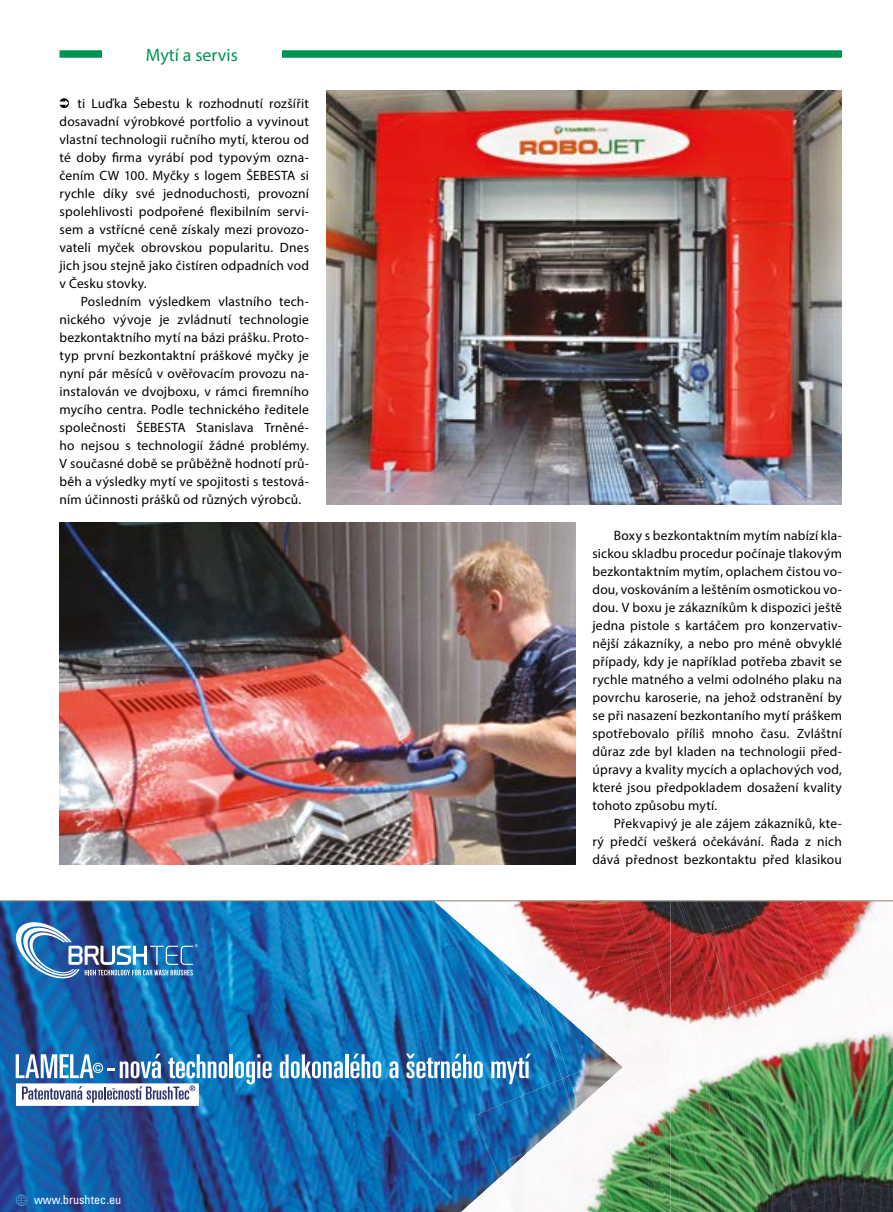
<style>
.page{position:relative;width:893px;height:1212px;background:#fff}
.page>*{position:absolute;margin:0;border:0;box-sizing:border-box;transform-origin:0 0}
.t1{font:18px "Myriad Pro";color:#009453}
.t2{font:13.5px/18px "Myriad Pro";letter-spacing:.015em;color:#000;text-align:justify}
.t3{font:condensed 12.3px "Univers LT Std";color:#fff}
.t4{font:ultra-condensed 10.5px "Univers LT Std";color:#29235c}
</style>
<div class="page">
<div style="left:60px;top:50px;width:782px;height:8px;background:#009453"></div>
<div style="left:102px;top:40px;width:180px;height:28px;background:#fff"></div>
<img style="left:0;top:901px;width:505px;height:311px">
<img style="left:434px;top:901px;width:71px;height:54px">
<img style="left:495px;top:954px;width:10px;height:34px">
<img style="left:461px;top:1178px;width:38px;height:34px">
<img style="left:671px;top:902px;width:167px;height:310px">
<img style="left:474px;top:1079px;width:25px;height:99px">
<img style="left:499px;top:1079px;width:63px;height:133px">
<img style="left:671px;top:1087px;width:33px;height:15px">
<img style="left:508px;top:1151px;width:3px;height:16px">
<img style="left:833px;top:1040px;width:26px;height:74px">
<img style="left:813px;top:1114px;width:13px;height:58px">
<img style="left:798px;top:1172px;width:28px;height:40px">
<img style="left:511px;top:1109px;width:160px;height:103px">
<img style="left:630px;top:1110px;width:41px;height:95px">
<img style="left:704px;top:1087px;width:25px;height:125px">
<img style="left:729px;top:1079px;width:56px;height:106px">
<img style="left:707px;top:1185px;width:78px;height:27px">
<img style="left:859px;top:1040px;width:34px;height:74px">
<img style="left:826px;top:1114px;width:67px;height:98px">
<img style="left:505px;top:997px;width:57px;height:82px">
<img style="left:505px;top:901px;width:8px;height:96px">
<img style="left:562px;top:1076px;width:17px;height:35px">
<img style="left:671px;top:1030px;width:147px;height:49px">
<img style="left:575px;top:1106px;width:96px;height:4px">
<img style="left:671px;top:1046px;width:98px;height:41px">
<img style="left:776px;top:1030px;width:41px;height:16px">
<img style="left:792px;top:1006px;width:101px;height:34px">
<img style="left:798px;top:1008px;width:89px;height:31px">
<img style="left:808px;top:901px;width:29px;height:1px">
<img style="left:544px;top:1058px;width:25px;height:18px">
<img style="left:757px;top:905px;width:61px;height:89px">
<img style="left:671px;top:901px;width:33px;height:132px">
<img style="left:700px;top:901px;width:108px;height:30px">
<img style="left:615px;top:971px;width:56px;height:62px">
<img style="left:513px;top:901px;width:102px;height:157px">
<img style="left:565px;top:901px;width:106px;height:70px">
<img style="left:703px;top:927px;width:54px;height:79px">
<img style="left:681px;top:901px;width:45px;height:26px">
<img style="left:837px;top:901px;width:9px;height:52px">
<img style="left:726px;top:901px;width:74px;height:85px">
<img style="left:569px;top:1058px;width:10px;height:48px">
<img style="left:838px;top:939px;width:8px;height:37px">
<img style="left:704px;top:996px;width:69px;height:69px">
<img style="left:579px;top:1033px;width:92px;height:73px">
<img style="left:717px;top:997px;width:51px;height:62px">
<img style="left:842px;top:940px;width:31px;height:36px">
<img style="left:818px;top:998px;width:75px;height:32px">
<img style="left:821px;top:1002px;width:65px;height:27px">
<img style="left:12px;top:919px;width:186px;height:63px">
<svg style="left:168px;top:1054px;width:59px;height:24px"></svg>
<hr style="left:230px;top:1054px;width:3px;height:24px;background:#fff">
<svg style="left:235px;top:1054px;width:37px;height:30px"></svg>
<svg style="left:280px;top:1054px;width:63px;height:24px"></svg>
<hr style="left:345px;top:1054px;width:3px;height:24px;background:#fff">
<svg style="left:350px;top:1053px;width:31px;height:25px"></svg>
<svg style="left:389px;top:1061px;width:9px;height:17px"></svg>
<svg style="left:406px;top:1053px;width:77px;height:25px"></svg>
<svg style="left:491px;top:1053px;width:40px;height:31px"></svg>
<div style="left:16px;top:1083px;width:183px;height:23px;background:#fff"></div>
<svg style="left:16px;top:1194px;width:11px;height:12px"></svg>
<svg style="left:22px;top:1085px;width:173px;height:18px"></svg>
<svg style="left:16px;top:1053px;width:145px;height:25px"></svg>
<svg style="left:846px;top:901px;width:47px;height:42px"></svg>
<hr style="left:0;top:900px;width:893px;height:1px;background:#8e806e">
<img style="left:326px;top:90px;width:516px;height:414px">
<img style="left:60px;top:522px;width:515px;height:342px">
<svg style="left:60px;top:98px;width:9px;height:10px"></svg>
<h1 class="t1" style="left:146px;top:44px;width:94px">Mytí a servis</h1>
<p class="t2" style="left:60px;top:94px;width:251px;text-indent:18px">ti Luďka Šebestu k rozhodnutí rozšířit dosavadní výrobkové portfolio a vyvinout vlastní technologii ručního mytí, kterou od té doby firma vyrábí pod typovým ozna&shy;čením CW 100. Myčky s logem ŠEBESTA si rychle díky své jednoduchosti, provozní spolehlivosti podpořené flexibilním servi&shy;sem a vstřícné ceně získaly mezi provozo&shy;vateli myček obrovskou popularitu. Dnes jich jsou stejně jako čistíren odpadních vod v Česku stovky.</p>
<p class="t2" style="left:60px;top:292px;width:251px;text-indent:21px">Posledním výsledkem vlastního tech&shy;nického vývoje je zvládnutí technologie bezkontaktního mytí na bázi prášku. Proto&shy;typ první bezkontaktní práškové myčky je nyní pár měsíců v ověřovacím provozu na&shy;instalován ve dvojboxu, v rámci firemního mycího centra. Podle technického ředitele společnosti ŠEBESTA Stanislava Trněné&shy;ho nejsou s technologií žádné problémy.<br>V současné době se průběžně hodnotí prů&shy;běh a výsledky mytí ve spojitosti s testová&shy;ním účinnosti prášků od různých výrobců.</p>
<p class="t4" style="left:113px;top:1086px;width:3px">ˇ</p>
<p class="t3" style="left:34px;top:1192px;width:89px">www.brushtec.eu</p>
<p class="t2" style="left:592px;top:526px;width:251px;text-indent:21px">Boxy s bezkontaktním mytím nabízí kla&shy;sickou skladbu procedur počínaje tlakovým bezkontaktním mytím, oplachem čistou vo&shy;dou, voskováním a leštěním osmotickou vo&shy;dou. V boxu je zákazníkům k dispozici ještě jedna pistole s kartáčem pro konzervativ&shy;nější zákazníky, a nebo pro méně obvyklé případy, kdy je například potřeba zbavit se rychle matného a velmi odolného plaku na povrchu karoserie, na jehož odstranění by se při nasazení bezkontaního mytí práškem spotřebovalo příliš mnoho času. Zvláštní důraz zde byl kladen na technologii před&shy;úpravy a kvality mycích a oplachových vod, které jsou předpokladem dosažení kvality tohoto způsobu mytí.</p>
<p class="t2" style="left:592px;top:814px;width:251px;text-indent:21px">Překvapivý je ale zájem zákazníků, kte&shy;rý předčí veškerá očekávání. Řada z nich dává přednost bezkontaktu před klasikou</p>
</div>
